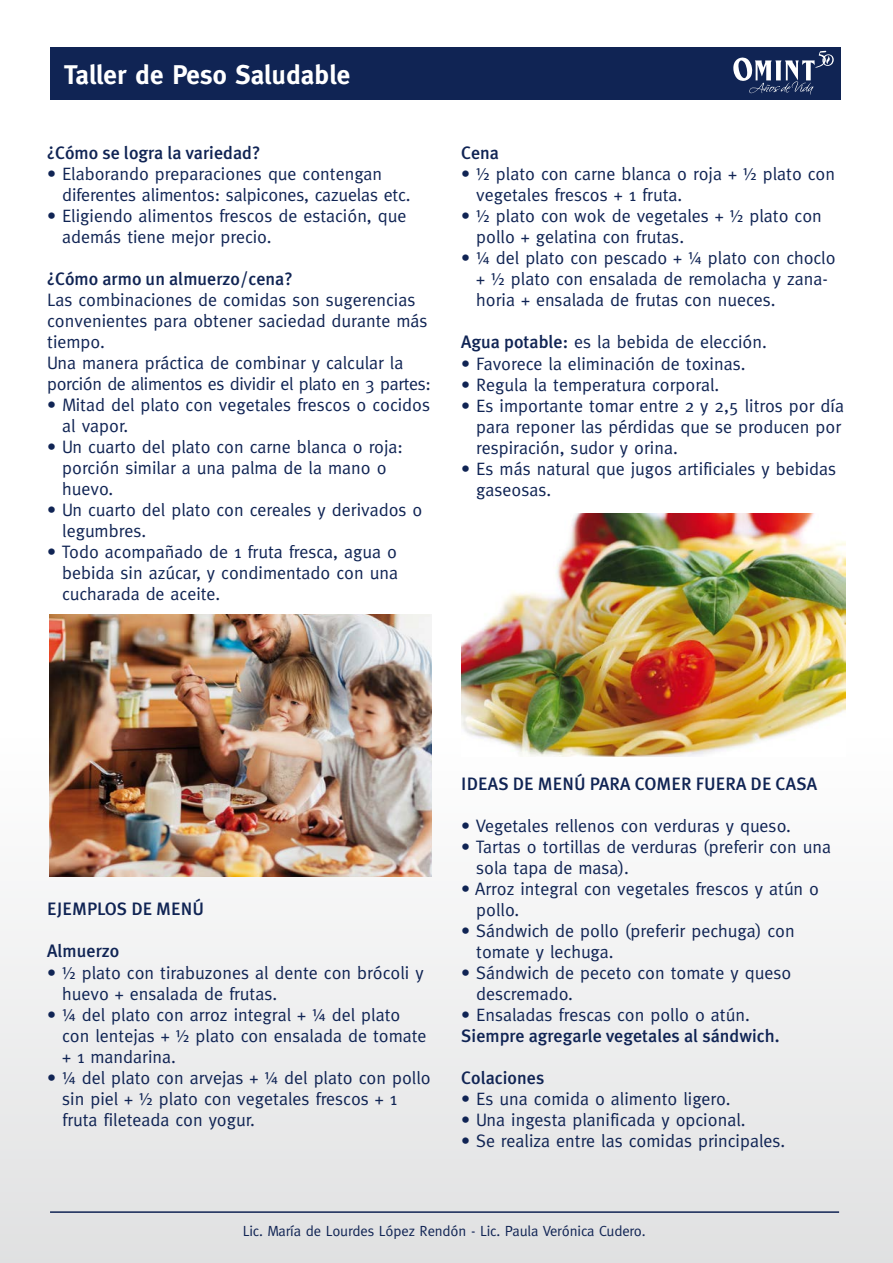
<style>
.page{position:relative;width:893px;height:1263px;background:#fff}
.page>*{position:absolute;margin:0;border:0;box-sizing:border-box;transform-origin:0 0}
.t1{font:700 27px "Meta";color:#fff}
.t2{font:18px/21px "Meta";color:#102454}
.t3{font:500 18px "Meta Plus";color:#102454}
.t4{font:14.7px "Meta";letter-spacing:-.01em;color:#102454}
.s1{font-family:"Myriad Pro"}
.s2{font-family:"Meta Plus";font-weight:500}
</style>
<div class="page">
<div style="left:0;top:682px;width:893px;height:581px;background:linear-gradient(to bottom,#fff,#e0e1e2)"></div>
<hr style="left:50px;top:1211px;width:789px;height:2px;background:#102454">
<div style="left:50px;top:47px;width:790px;height:52px;background:#102454"></div>
<svg style="left:733px;top:51px;width:101px;height:44px"></svg>
<img style="left:461px;top:513px;width:384px;height:243px">
<img style="left:49px;top:615px;width:383px;height:262px">
<h1 class="t1" style="left:64px;top:59px;width:288px">Taller de Peso Saludable</h1>
<p class="t3" style="left:47px;top:143px;width:215px">¿Cómo se logra la variedad?</p>
<p class="t2" style="left:62px;top:163px;width:350px;text-indent:-15px">• Elaborando preparaciones que contengan diferentes alimentos: salpicones, cazuelas etc.</p>
<p class="t2" style="left:62px;top:205px;width:346px;text-indent:-15px">• Eligiendo alimentos frescos de estación, que además tiene mejor precio.</p>
<p class="t3" style="left:47px;top:269px;width:247px">¿Cómo armo un almuerzo/cena?</p>
<p class="t2" style="left:47px;top:289px;width:385px">Las combinaciones de comidas son sugerencias convenientes para obtener saciedad durante más tiempo.<br>Una manera práctica de combinar y calcular la porción de alimentos es dividir el plato en 3 partes:</p>
<p class="t2" style="left:62px;top:394px;width:369px;text-indent:-15px">• Mitad del plato con vegetales frescos o cocidos al vapor.</p>
<p class="t2" style="left:62px;top:436px;width:342px;text-indent:-15px">• Un cuarto del plato con carne blanca o roja: porción similar a una palma de la mano o huevo.</p>
<p class="t2" style="left:62px;top:499px;width:362px;text-indent:-15px">• Un cuarto del plato con cereales y derivados o legumbres.</p>
<p class="t2" style="left:62px;top:541px;width:337px;text-align:justify;text-indent:-15px">• Todo acompañado de 1 fruta fresca, agua o bebida sin azúcar, y condimentado con una cucharada de aceite.</p>
<p class="t3" style="left:461px;top:143px;width:39px">Cena</p>
<p class="t2" style="left:476px;top:163px;width:360px;text-indent:-15px">• <span class="s1">½</span> plato con carne blanca o roja + <span class="s1">½</span> plato con vegetales frescos + 1 fruta.</p>
<p class="t2" style="left:476px;top:205px;width:347px;text-indent:-15px">• <span class="s1">½</span> plato con wok de vegetales + <span class="s1">½</span> plato con pollo + gelatina con frutas.</p>
<p class="t2" style="left:476px;top:247px;width:361px;text-indent:-15px">• <span class="s1">¼</span> del plato con pescado + <span class="s1">¼</span> plato con choclo + <span class="s1">½</span> plato con ensalada de remolacha y zana&shy;horia + ensalada de frutas con nueces.</p>
<p class="t2" style="left:461px;top:331px;width:307px"><span class="s2">Agua potable:</span> es la bebida de elección.</p>
<p class="t2" style="left:461px;top:353px;width:286px">• Favorece la eliminación de toxinas.</p>
<p class="t2" style="left:461px;top:374px;width:260px">• Regula la temperatura corporal.</p>
<p class="t2" style="left:476px;top:395px;width:369px;text-indent:-15px">• Es importante tomar entre 2 y 2,5 litros por día para reponer las pérdidas que se producen por respiración, sudor y orina.</p>
<p class="t2" style="left:476px;top:458px;width:362px;text-indent:-15px">• Es más natural que jugos artificiales y bebidas gaseosas.</p>
<p class="t3" style="left:47px;top:899px;width:159px">EJEMPLOS DE MENÚ</p>
<p class="t3" style="left:47px;top:941px;width:74px">Almuerzo</p>
<p class="t2" style="left:62px;top:961px;width:363px;text-indent:-15px">• <span class="s1">½</span> plato con tirabuzones al dente con brócoli y huevo + ensalada de frutas.</p>
<p class="t2" style="left:62px;top:1003px;width:366px;text-indent:-15px">• <span class="s1">¼</span> del plato con arroz integral + <span class="s1">¼</span> del plato con lentejas + <span class="s1">½</span> plato con ensalada de tomate + 1 mandarina.</p>
<p class="t2" style="left:62px;top:1066px;width:370px;text-indent:-15px">• <span class="s1">¼</span> del plato con arvejas + <span class="s1">¼</span> del plato con pollo sin piel + <span class="s1">½</span> plato con vegetales frescos + 1 fruta fileteada con yogur.</p>
<p class="t3" style="left:461px;top:773px;width:358px">IDEAS DE MENÚ PARA COMER FUERA DE CASA</p>
<p class="t2" style="left:461px;top:815px;width:331px">• Vegetales rellenos con verduras y queso.</p>
<p class="t2" style="left:476px;top:836px;width:356px;text-indent:-15px">• Tartas o tortillas de verduras (preferir con una sola tapa de masa).</p>
<p class="t2" style="left:476px;top:878px;width:344px;text-indent:-15px">• Arroz integral con vegetales frescos y atún o pollo.</p>
<p class="t2" style="left:476px;top:920px;width:320px;text-indent:-15px">• Sándwich de pollo (preferir pechuga) con tomate y lechuga.</p>
<p class="t2" style="left:476px;top:962px;width:316px;text-indent:-15px">• Sándwich de peceto con tomate y queso descremado.</p>
<p class="t2" style="left:461px;top:1004px;width:290px">• Ensaladas frescas con pollo o atún.</p>
<p class="t3" style="left:461px;top:1025px;width:320px">Siempre agregarle vegetales al sándwich.</p>
<p class="t3" style="left:461px;top:1067px;width:85px">Colaciones</p>
<p class="t2" style="left:461px;top:1088px;width:271px">• Es una comida o alimento ligero.</p>
<p class="t2" style="left:461px;top:1109px;width:286px">• Una ingesta planificada y opcional.</p>
<p class="t2" style="left:461px;top:1130px;width:326px">• Se realiza entre las comidas principales.</p>
<p class="t4" style="left:243px;top:1222px;width:404px">Lic. María de Lourdes López Rendón - Lic. Paula Verónica Cudero.</p>
</div>
